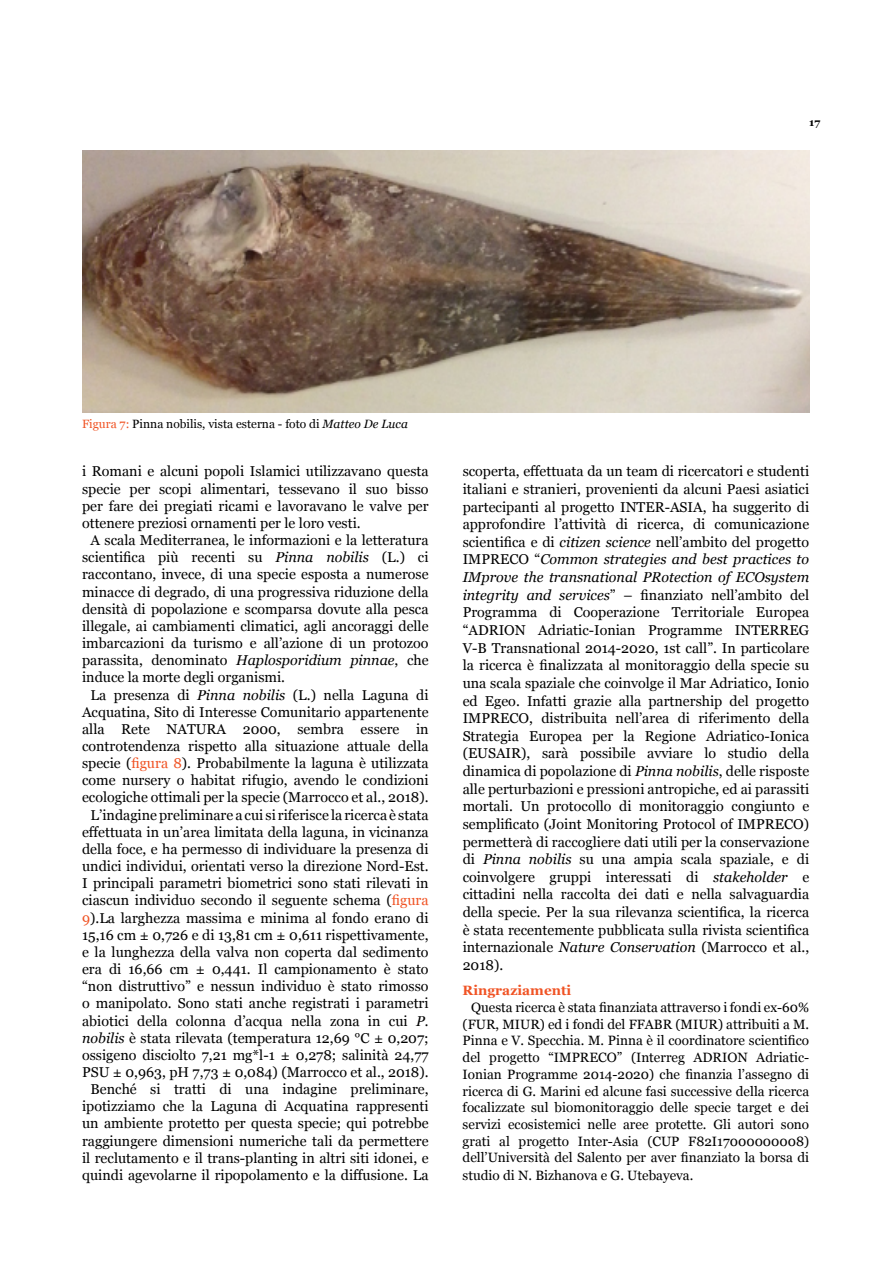
<style>
.page{position:relative;width:893px;height:1263px;background:#fff}
.page>*{position:absolute;margin:0;border:0;box-sizing:border-box;transform-origin:0 0}
.t1{font:14.25px/17.7px "Georgia";color:#000;text-align:justify}
.t2{font:13.5px/16.8px "Georgia";color:#000;text-align:justify}
.t3{font:700 13.5px "Georgia";color:#f05324}
.t4{font:12px "Georgia";color:#000}
.t5{font:700 10.5px "Georgia";color:#000}
.s1{color:#f05324}
.s2{font-style:italic}
</style>
<div class="page">
<img style="left:82px;top:151px;width:727px;height:262px">
<p class="t5" style="left:809px;top:114px;width:12px">17</p>
<p class="t4" style="left:82px;top:415px;width:327px"><span class="s1">Figura 7:</span> Pinna nobilis, vista esterna - foto di <span class="s2">Matteo De Luca</span></p>
<p class="t1" style="left:82px;top:462px;width:348px">i Romani e alcuni popoli Islamici utilizzavano questa</p>
<p class="t1" style="left:82px;top:479px;width:348px">specie per scopi alimentari, tessevano il suo bisso</p>
<p class="t1" style="left:82px;top:496px;width:348px">per fare dei pregiati ricami e lavoravano le valve per</p>
<p class="t1" style="left:82px;top:513px;width:280px">ottenere preziosi ornamenti per le loro vesti.</p>
<p class="t1" style="left:91px;top:531px;width:340px">A scala Mediterranea, le informazioni e la letteratura</p>
<p class="t1" style="left:82px;top:548px;width:348px">scientifica più recenti su <span class="s2">Pinna nobilis</span> (L.) ci</p>
<p class="t1" style="left:82px;top:565px;width:348px">raccontano, invece, di una specie esposta a numerose</p>
<p class="t1" style="left:82px;top:582px;width:348px">minacce di degrado, di una progressiva riduzione della</p>
<p class="t1" style="left:82px;top:599px;width:348px">densità di popolazione e scomparsa dovute alla pesca</p>
<p class="t1" style="left:82px;top:616px;width:348px">illegale, ai cambiamenti climatici, agli ancoraggi delle</p>
<p class="t1" style="left:82px;top:634px;width:348px">imbarcazioni da turismo e all’azione di un protozoo</p>
<p class="t1" style="left:82px;top:651px;width:348px">parassita, denominato <span class="s2">Haplosporidium pinnae</span>, che</p>
<p class="t1" style="left:82px;top:668px;width:205px">induce la morte degli organismi.</p>
<p class="t1" style="left:91px;top:685px;width:340px">La presenza di <span class="s2">Pinna nobilis</span> (L.) nella Laguna di</p>
<p class="t1" style="left:82px;top:702px;width:348px">Acquatina, Sito di Interesse Comunitario appartenente</p>
<p class="t1" style="left:82px;top:719px;width:348px">alla Rete NATURA 2000, sembra essere in</p>
<p class="t1" style="left:82px;top:737px;width:348px">controtendenza rispetto alla situazione attuale della</p>
<p class="t1" style="left:82px;top:754px;width:348px">specie (<span class="s1">figura 8</span>). Probabilmente la laguna è utilizzata</p>
<p class="t1" style="left:82px;top:771px;width:348px">come nursery o habitat rifugio, avendo le condizioni</p>
<p class="t1" style="left:82px;top:788px;width:348px">ecologiche ottimali per la specie (Marrocco et al., 2018).</p>
<p class="t1" style="left:91px;top:805px;width:340px">L’indagine preliminare a cui si riferisce la ricerca è stata</p>
<p class="t1" style="left:82px;top:822px;width:348px">effettuata in un’area limitata della laguna, in vicinanza</p>
<p class="t1" style="left:82px;top:839px;width:348px">della foce, e ha permesso di individuare la presenza di</p>
<p class="t1" style="left:82px;top:857px;width:348px">undici individui, orientati verso la direzione Nord-Est.</p>
<p class="t1" style="left:82px;top:874px;width:348px">I principali parametri biometrici sono stati rilevati in</p>
<p class="t1" style="left:82px;top:891px;width:348px">ciascun individuo secondo il seguente schema (<span class="s1">figura</span></p>
<p class="t1" style="left:82px;top:908px;width:348px"><span class="s1">9</span>).La larghezza massima e minima al fondo erano di</p>
<p class="t1" style="left:82px;top:925px;width:348px">15,16 cm ± 0,726 e di 13,81 cm ± 0,611 rispettivamente,</p>
<p class="t1" style="left:82px;top:942px;width:348px">e la lunghezza della valva non coperta dal sedimento</p>
<p class="t1" style="left:82px;top:960px;width:348px">era di 16,66 cm ± 0,441. Il campionamento è stato</p>
<p class="t1" style="left:82px;top:977px;width:348px">“non distruttivo” e nessun individuo è stato rimosso</p>
<p class="t1" style="left:82px;top:994px;width:348px">o manipolato. Sono stati anche registrati i parametri</p>
<p class="t1" style="left:82px;top:1011px;width:348px">abiotici della colonna d’acqua nella zona in cui <span class="s2">P.</span></p>
<p class="t1" style="left:82px;top:1028px;width:348px"><span class="s2">nobilis</span> è stata rilevata (temperatura 12,69 °C ± 0,207;</p>
<p class="t1" style="left:82px;top:1045px;width:348px">ossigeno disciolto 7,21 mg*l-1 ± 0,278; salinità 24,77</p>
<p class="t1" style="left:82px;top:1063px;width:348px">PSU ± 0,963, pH 7,73 ± 0,084) (Marrocco et al., 2018).</p>
<p class="t1" style="left:91px;top:1080px;width:340px">Benché si tratti di una indagine preliminare,</p>
<p class="t1" style="left:82px;top:1097px;width:348px">ipotizziamo che la Laguna di Acquatina rappresenti</p>
<p class="t1" style="left:82px;top:1114px;width:348px">un ambiente protetto per questa specie; qui potrebbe</p>
<p class="t1" style="left:82px;top:1131px;width:348px">raggiungere dimensioni numeriche tali da permettere</p>
<p class="t1" style="left:82px;top:1148px;width:348px">il reclutamento e il trans-planting in altri siti idonei, e</p>
<p class="t1" style="left:82px;top:1165px;width:348px">quindi agevolarne il ripopolamento e la diffusione. La</p>
<p class="t1" style="left:463px;top:462px;width:348px">scoperta, effettuata da un team di ricercatori e studenti italiani e stranieri, provenienti da alcuni Paesi asiatici partecipanti al progetto INTER-ASIA, ha suggerito di approfondire l’attività di ricerca, di comunicazione scientifica e di <span class="s2">citizen science</span> nell’ambito del progetto IMPRECO “<span class="s2">Common strategies and best practices to IMprove the transnational PRotection of ECOsystem integrity and services</span>” – finanziato nell’ambito del Programma di Cooperazione Territoriale Europea “ADRION Adriatic-Ionian Programme INTERREG V-B Transnational 2014-2020, 1st call”. In particolare la ricerca è finalizzata al monitoraggio della specie su una scala spaziale che coinvolge il Mar Adriatico, Ionio ed Egeo. Infatti grazie alla partnership del progetto IMPRECO, distribuita nell’area di riferimento della Strategia Europea per la Regione Adriatico-Ionica (EUSAIR), sarà possibile avviare lo studio della dinamica di popolazione di <span class="s2">Pinna nobilis</span>, delle risposte alle perturbazioni e pressioni antropiche, ed ai parassiti mortali. Un protocollo di monitoraggio congiunto e semplificato (Joint Monitoring Protocol of IMPRECO) permetterà di raccogliere dati utili per la conservazione di <span class="s2">Pinna nobilis</span> su una ampia scala spaziale, e di coinvolgere gruppi interessati di <span class="s2">stakeholder</span> e cittadini nella raccolta dei dati e nella salvaguardia della specie. Per la sua rilevanza scientifica, la ricerca è stata recentemente pubblicata sulla rivista scientifica internazionale <span class="s2">Nature Conservation</span> (Marrocco et al., 2018).</p>
<p class="t3" style="left:463px;top:980px;width:110px">Ringraziamenti</p>
<p class="t2" style="left:463px;top:998px;width:348px;text-indent:9px">Questa ricerca è stata finanziata attraverso i fondi ex-60% (FUR, MIUR) ed i fondi del FFABR (MIUR) attribuiti a M.<br>Pinna e V. Specchia. M. Pinna è il coordinatore scientifico del progetto “IMPRECO” (Interreg ADRION Adriatic-Ionian Programme 2014-2020) che finanzia l’assegno di ricerca di G. Marini ed alcune fasi successive della ricerca focalizzate sul biomonitoraggio delle specie target e dei servizi ecosistemici nelle aree protette. Gli autori sono grati al progetto Inter-Asia (CUP F82I17000000008) dell’Università del Salento per aver finanziato la borsa di studio di N. Bizhanova e G. Utebayeva.</p>
</div>
